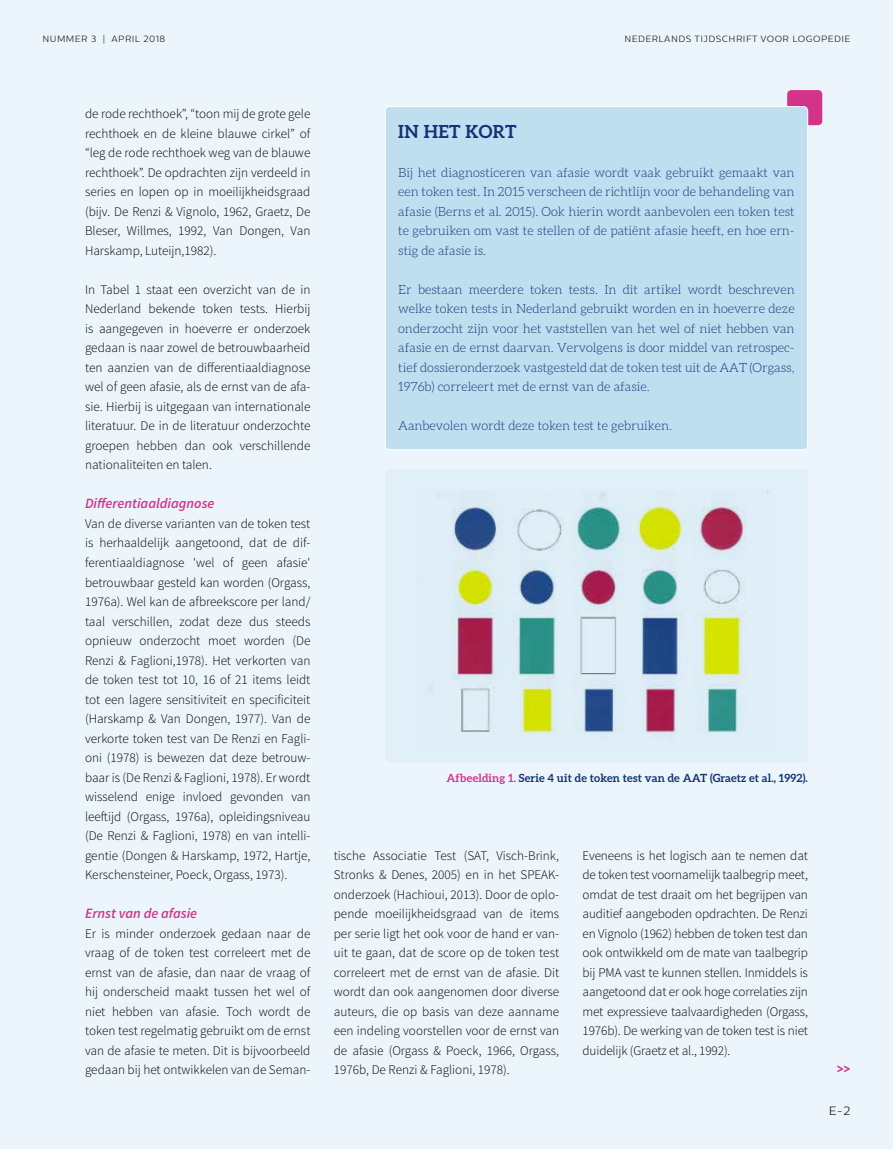
<style>
.page{position:relative;width:893px;height:1149px;background:#fff}
.page>*{position:absolute;margin:0;border:0;box-sizing:border-box;transform-origin:0 0}
.t1{font:700 18px "Aleo";letter-spacing:.02em;color:#123274}
.t2{font:700 15px "Aleo";color:#d4338a}
.t3{font:italic 600 14.25px "Source Sans Pro";color:#d4338a}
.t4{font:300 13.2px/19.5px "Source Sans Pro";color:#000;text-align:justify}
.t5{font:300 12.75px/19.5px "Aleo";color:#123274;text-align:justify}
.t6{font:300 12px "Centrale Sans Pro";color:#000}
.t7{font:700 11.25px "Aleo";letter-spacing:.01em;color:#123274}
.t8{font:300 9px "Centrale Sans Pro";letter-spacing:.05em;color:#000}
.s1{color:#d4338a}
</style>
<div class="page">
<div style="left:0;top:0;width:893px;height:1148px;background:#ebf5fb"></div>
<div style="left:787px;top:90px;width:35px;height:35px;background:#d4338a;border-radius:4px"></div>
<div style="left:385px;top:107px;width:423px;height:342px;background:#bfdef0;border-radius:4px"></div>
<div style="left:385px;top:106px;width:423px;height:344px;border:1px solid #fff;border-radius:4px"></div>
<div style="left:385px;top:469px;width:423px;height:293px;background:#e0eff8;border-radius:4px"></div>
<img style="left:451px;top:490px;width:318px;height:244px">
<p class="t8" style="left:43px;top:33px;width:124px">NUMMER 3 | APRIL 2018</p>
<p class="t8" style="left:624px;top:33px;width:228px">NEDERLANDS TIJDSCHRIFT VOOR LOGOPEDIE</p>
<p class="t4" style="left:85px;top:104px;width:227px">de rode rechthoek”, “toon mij de grote gele rechthoek en de kleine blauwe cirkel” of “leg de rode rechthoek weg van de blauwe rechthoek”. De opdrachten zijn verdeeld in series en lopen op in moeilijkheidsgraad (bijv. De Renzi &amp; Vignolo, 1962, Graetz, De Bleser, Willmes, 1992, Van Dongen, Van Harskamp, Luteijn,1982).</p>
<p class="t4" style="left:85px;top:279px;width:227px">In Tabel 1 staat een overzicht van de in Nederland bekende token tests. Hierbij is aangegeven in hoeverre er onderzoek gedaan is naar zowel de betrouwbaarheid ten aanzien van de differentiaaldiagnose wel of geen afasie, als de ernst van de afa&shy;sie. Hierbij is uitgegaan van internationale literatuur. De in de literatuur onderzochte groepen hebben dan ook verschillende nationaliteiten en talen.</p>
<p class="t3" style="left:85px;top:494px;width:131px">Differentiaaldiagnose</p>
<p class="t4" style="left:85px;top:513px;width:227px">Van de diverse varianten van de token test is herhaaldelijk aangetoond, dat de dif&shy;ferentiaaldiagnose 'wel of geen afasie' betrouwbaar gesteld kan worden (Orgass, 1976a). Wel kan de afbreekscore per land/ taal verschillen, zodat deze dus steeds opnieuw onderzocht moet worden (De Renzi &amp; Faglioni,1978). Het verkorten van de token test tot 10, 16 of 21 items leidt tot een lagere sensitiviteit en specificiteit (Harskamp &amp; Van Dongen, 1977). Van de verkorte token test van De Renzi en Fagli&shy;oni (1978) is bewezen dat deze betrouw&shy;baar is (De Renzi &amp; Faglioni, 1978). Er wordt wisselend enige invloed gevonden van leeftijd (Orgass, 1976a), opleidingsniveau (De Renzi &amp; Faglioni, 1978) en van intelli&shy;gentie (Dongen &amp; Harskamp, 1972, Hartje, Kerschensteiner, Poeck, Orgass, 1973).</p>
<p class="t3" style="left:85px;top:904px;width:114px">Ernst van de afasie</p>
<p class="t4" style="left:85px;top:923px;width:227px">Er is minder onderzoek gedaan naar de vraag of de token test correleert met de ernst van de afasie, dan naar de vraag of hij onderscheid maakt tussen het wel of niet hebben van afasie. Toch wordt de token test regelmatig gebruikt om de ernst van de afasie te meten. Dit is bijvoorbeeld gedaan bij het ontwikkelen van de Seman-</p>
<h1 class="t1" style="left:398px;top:121px;width:120px">IN HET KORT</h1>
<p class="t5" style="left:398px;top:162px;width:398px">Bij het diagnosticeren van afasie wordt vaak gebruikt gemaakt van een token test. In 2015 verscheen de richtlijn voor de behandeling van afasie (Berns et al. 2015). Ook hierin wordt aanbevolen een token test te gebruiken om vast te stellen of de patiënt afasie heeft, en hoe ern&shy;stig de afasie is.</p>
<p class="t5" style="left:398px;top:279px;width:398px">Er bestaan meerdere token tests. In dit artikel wordt beschreven welke token tests in Nederland gebruikt worden en in hoeverre deze onderzocht zijn voor het vaststellen van het wel of niet hebben van afasie en de ernst daarvan. Vervolgens is door middel van retrospec&shy;tief dossieronderzoek vastgesteld dat de token test uit de AAT (Orgass, 1976b) correleert met de ernst van de afasie.</p>
<p class="t5" style="left:398px;top:416px;width:275px">Aanbevolen wordt deze token test te gebruiken.</p>
<p class="t7" style="left:446px;top:770px;width:363px"><span class="s1">Afbeelding 1.</span> Serie 4 uit de token test van de AAT (Graetz et al., 1992).</p>
<p class="t4" style="left:334px;top:845px;width:227px">tische Associatie Test (SAT, Visch-Brink, Stronks &amp; Denes, 2005) en in het SPEAK&shy;onderzoek (Hachioui, 2013). Door de oplo&shy;pende moeilijkheidsgraad van de items per serie ligt het ook voor de hand er van&shy;uit te gaan, dat de score op de token test correleert met de ernst van de afasie. Dit wordt dan ook aangenomen door diverse auteurs, die op basis van deze aanname een indeling voorstellen voor de ernst van de afasie (Orgass &amp; Poeck, 1966, Orgass, 1976b, De Renzi &amp; Faglioni, 1978).</p>
<p class="t4" style="left:583px;top:845px;width:227px">Eveneens is het logisch aan te nemen dat de token test voornamelijk taalbegrip meet, omdat de test draait om het begrijpen van auditief aangeboden opdrachten. De Renzi en Vignolo (1962) hebben de token test dan ook ontwikkeld om de mate van taalbegrip bij PMA vast te kunnen stellen. Inmiddels is aangetoond dat er ook hoge correlaties zijn met expressieve taalvaardigheden (Orgass, 1976b). De werking van de token test is niet duidelijk (Graetz et al., 1992).</p>
<p class="t2" style="left:837px;top:1059px;width:15px">&gt;&gt;</p>
<p class="t6" style="left:829px;top:1103px;width:23px">E-2</p>
</div>
